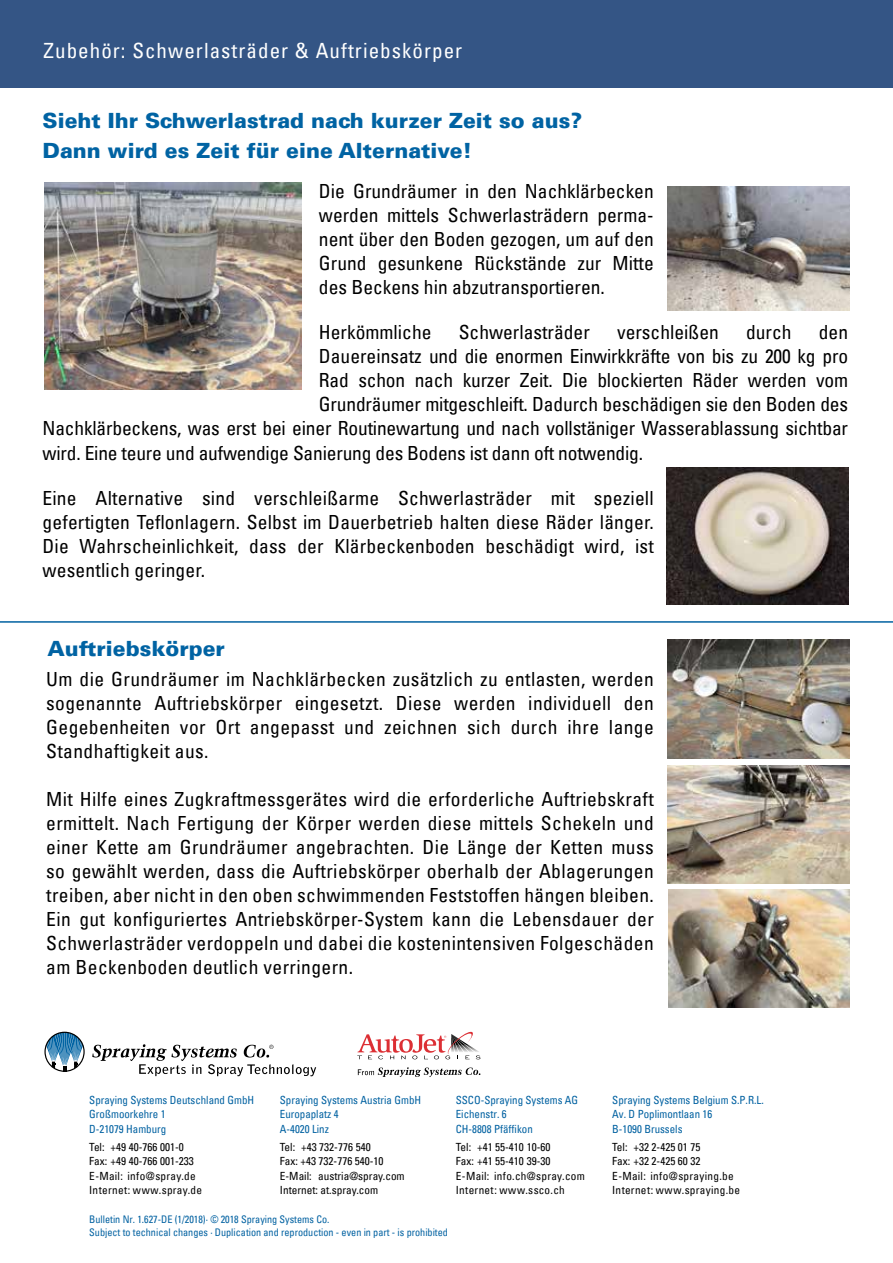
<style>
.page{position:relative;width:893px;height:1263px;background:#fff}
.page>*{position:absolute;margin:0;border:0;box-sizing:border-box;transform-origin:0 0}
.t1{font:900 21px/30px "Univers LT";color:#0063a3}
.t2{font:condensed 21px "Univers LT";letter-spacing:.05em;color:#fff}
.t3{font:condensed 19.5px/24px "Univers LT";letter-spacing:-.01em;color:#000;text-align:justify}
.t4{font:condensed 11.25px/14.2px "Univers LT";color:#0061a1}
.t5{font:condensed 11.25px/14.2px "Univers LT";color:#000}
.t6{font:condensed 11.25px/14.2px "Univers LT";letter-spacing:.02em;color:#000}
.t7{font:condensed 10.5px/13.5px "Univers LT";color:#0061a1}
</style>
<div class="page">
<div style="left:0;top:0;width:893px;height:87px;background:#345585"></div>
<svg style="left:44px;top:1032px;width:41px;height:40px"></svg>
<svg style="left:92px;top:1044px;width:224px;height:32px"></svg>
<svg style="left:357px;top:1032px;width:123px;height:27px"></svg>
<svg style="left:358px;top:1067px;width:122px;height:10px"></svg>
<img style="left:668px;top:187px;width:181px;height:123px">
<img style="left:45px;top:183px;width:257px;height:206px">
<img style="left:666px;top:468px;width:182px;height:136px">
<img style="left:668px;top:639px;width:181px;height:119px">
<img style="left:668px;top:765px;width:181px;height:118px">
<hr style="left:0;top:621px;width:893px;height:2px;background:#0061a1">
<img style="left:668px;top:890px;width:182px;height:118px">
<p class="t2" style="left:44px;top:37px;width:420px">Zubehör: Schwerlasträder &amp; Auftriebskörper</p>
<p class="t1" style="left:43px;top:105px;width:541px">Sieht Ihr Schwerlastrad nach kurzer Zeit so aus?<br>Dann wird es Zeit für eine Alternative!</p>
<p class="t3" style="left:319px;top:179px;width:336px">Die Grundräumer in den Nachklärbecken werden mittels Schwerlasträdern perma&shy;nent über den Boden gezogen, um auf den Grund gesunkene Rückstände zur Mitte des Beckens hin abzutransportieren.</p>
<p class="t3" style="left:319px;top:320px;width:114px">Herkömmliche</p>
<p class="t3" style="left:459px;top:320px;width:133px">Schwerlasträder</p>
<p class="t3" style="left:617px;top:320px;width:103px">verschleißen</p>
<p class="t3" style="left:746px;top:320px;width:47px">durch</p>
<p class="t3" style="left:819px;top:320px;width:31px">den</p>
<p class="t3" style="left:319px;top:344px;width:531px">Dauereinsatz und die enormen Einwirkkräfte von bis zu 200 kg pro</p>
<p class="t3" style="left:319px;top:368px;width:531px">Rad schon nach kurzer Zeit. Die blockierten Räder werden vom</p>
<p class="t3" style="left:319px;top:392px;width:531px">Grundräumer mitgeschleift. Dadurch beschädigen sie den Boden des</p>
<p class="t3" style="left:43px;top:416px;width:807px">Nachklärbeckens, was erst bei einer Routinewartung und nach vollstäniger Wasserablassung sichtbar</p>
<p class="t3" style="left:43px;top:440px;width:602px">wird. Eine teure und aufwendige Sanierung des Bodens ist dann oft notwendig.</p>
<p class="t3" style="left:43px;top:485px;width:613px">Eine Alternative sind verschleißarme Schwerlasträder mit speziell gefertigten Teflonlagern. Selbst im Dauerbetrieb halten diese Räder länger.<br>Die Wahrscheinlichkeit, dass der Klärbeckenboden beschädigt wird, ist wesentlich geringer.</p>
<p class="t1" style="left:48px;top:633px;width:179px">Auftriebskörper</p>
<p class="t3" style="left:46px;top:667px;width:609px">Um die Grundräumer im Nachklärbecken zusätzlich zu entlasten, werden sogenannte Auftriebskörper eingesetzt. Diese werden individuell den Gegebenheiten vor Ort angepasst und zeichnen sich durch ihre lange Standhaftigkeit aus.</p>
<p class="t3" style="left:46px;top:787px;width:609px">Mit Hilfe eines Zugkraftmessgerätes wird die erforderliche Auftriebskraft ermittelt. Nach Fertigung der Körper werden diese mittels Schekeln und einer Kette am Grundräumer angebrachten. Die Länge der Ketten muss so gewählt werden, dass die Auftriebskörper oberhalb der Ablagerungen treiben, aber nicht in den oben schwimmenden Feststoffen hängen bleiben.<br>Ein gut konfiguriertes Antriebskörper-System kann die Lebensdauer der Schwerlasträder verdoppeln und dabei die kostenintensiven Folgeschäden am Beckenboden deutlich verringern.</p>
<p class="t4" style="left:89px;top:1093px;width:166px">Spraying Systems Deutschland GmbH<br>Großmoorkehre 1<br>D-21079 Hamburg</p>
<p class="t6" style="left:89px;top:1140px;width:114px">Tel: +49 40-766 001-0<br>Fax: +49 40-766 001-233<br>E-Mail: info@spray.de<br>Internet: www.spray.de</p>
<p class="t4" style="left:280px;top:1093px;width:143px">Spraying Systems Austria GmbH<br>Europaplatz 4<br>A-4020 Linz</p>
<p class="t5" style="left:280px;top:1140px;width:126px">Tel: +43 732-776 540<br>Fax: +43 732-776 540-10<br>E-Mail: austria@spray.com<br>Internet: at.spray.com</p>
<p class="t7" style="left:89px;top:1212px;width:360px">Bulletin Nr. 1.627-DE (1/2018)· © 2018 Spraying Systems Co.<br>Subject to technical changes · Duplication and reproduction - even in part - is prohibited</p>
<p class="t4" style="left:456px;top:1093px;width:124px">SSCO-Spraying Systems AG<br>Eichenstr. 6<br>CH-8808 Pfäffikon</p>
<p class="t5" style="left:456px;top:1140px;width:130px">Tel: +41 55-410 10-60<br>Fax: +41 55-410 39-30<br>E-Mail: info.ch@spray.com<br>Internet: www.ssco.ch</p>
<p class="t4" style="left:612px;top:1093px;width:153px">Spraying Systems Belgium S.P.R.L.<br>Av. D Poplimontlaan 16<br>B-1090 Brussels</p>
<p class="t6" style="left:612px;top:1140px;width:129px">Tel: +32 2-425 01 75<br>Fax: +32 2-425 60 32<br>E-Mail: info@spraying.be<br>Internet: www.spraying.be</p>
</div>
